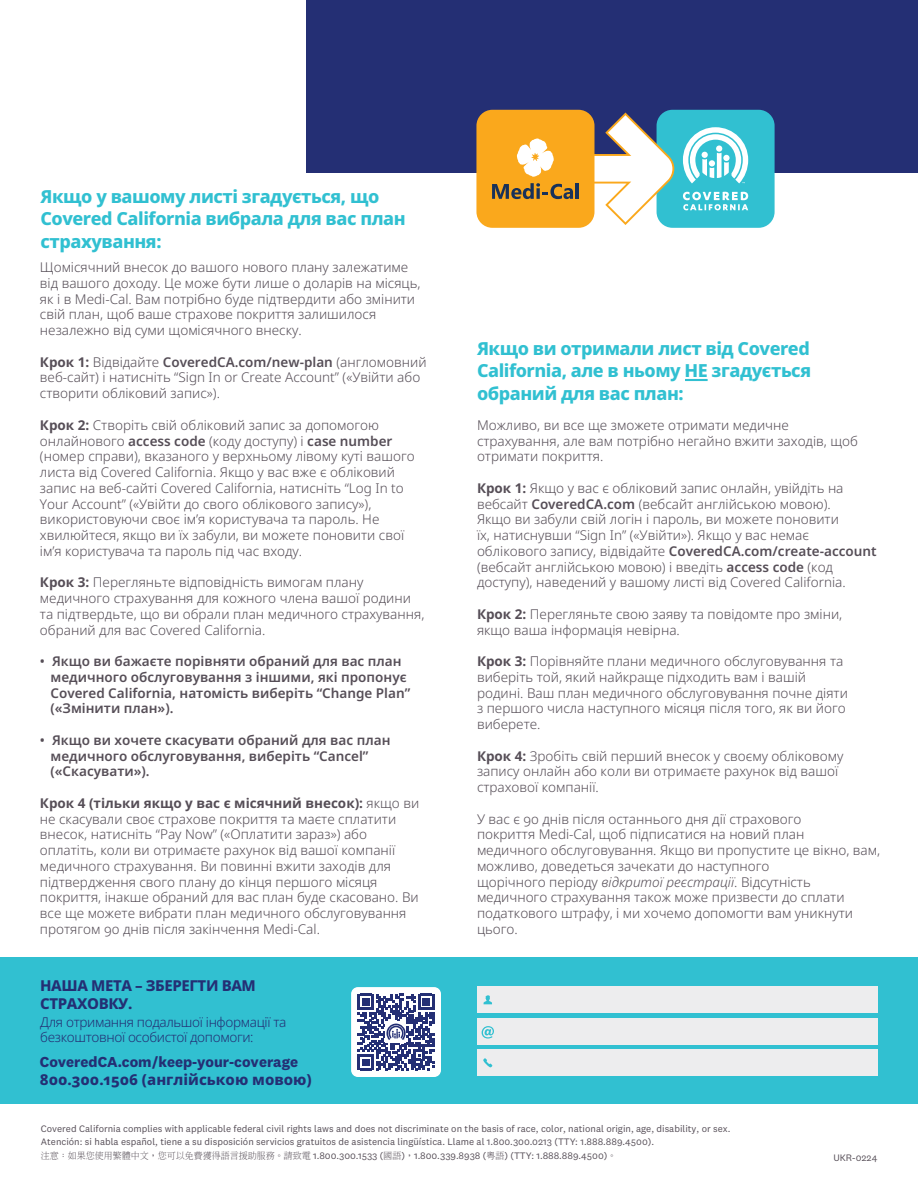
<style>
.page{position:relative;width:918px;height:1188px;background:#fff}
.page>*{position:absolute;margin:0;border:0;box-sizing:border-box;transform-origin:0 0}
.t1{font:800 18px/22.5px "Noto Sans";letter-spacing:-.025em;color:#31c0d1;text-align:justify}
.t2{font:700 15px "National 2";color:#242f74}
.t3{font:800 15px/18px "Noto Sans";letter-spacing:-.025em;color:#242f74}
.t4{font:800 15px "Noto Sans";color:#242f74}
.t5{font:300 13.5px/15.8px "Noto Sans";color:#564e57}
.t6{font:600 13.5px/15.8px "Noto Sans";color:#564e57}
.t7{font:300 13.5px/15.8px "Noto Sans";letter-spacing:-.025em;color:#242f74}
.t8{font:9.75px/13.2px "National 2";color:#564e57}
.s1{font-weight:700}
.s2{font-weight:600}
.s3{font-weight:500}
.s4{font-style:italic}
.s5{font-family:"Adobe Ming Std";font-weight:300;font-size:9px}
</style>
<div class="page">
<div style="left:0;top:957px;width:918px;height:146px;background:#31c0d1"></div>
<div style="left:477px;top:986px;width:401px;height:27px;background:#ededee"></div>
<div style="left:477px;top:1018px;width:401px;height:27px;background:#ededee"></div>
<div style="left:477px;top:1049px;width:401px;height:27px;background:#ededee"></div>
<svg style="left:484px;top:995px;width:8px;height:9px"></svg>
<svg style="left:483px;top:1058px;width:9px;height:9px"></svg>
<svg style="left:482px;top:1026px;width:12px;height:13px"></svg>
<div style="left:306px;top:0;width:612px;height:172px;background:#242f74"></div>
<div style="left:657px;top:110px;width:118px;height:118px;background:#31c0d1;border-radius:16px"></div>
<svg style="left:683px;top:192px;width:65px;height:18px"></svg>
<svg style="left:683px;top:127px;width:65px;height:56px"></svg>
<div style="left:476px;top:110px;width:119px;height:118px;background:#faa81c;border-radius:16px"></div>
<svg style="left:492px;top:113px;width:182px;height:112px"></svg>
<div style="left:351px;top:987px;width:90px;height:90px;background:#fff;border-radius:7px"></div>
<svg style="left:358px;top:994px;width:76px;height:76px"></svg>
<hr style="left:685px;top:379px;width:23px;height:2px;background:#31c0d1">
<h1 class="t1" style="left:40px;top:185px;width:367px;text-align:left">Якщо у вашому листі згадується, що<br>Covered California вибрала для вас план страхування:</h1>
<p class="t5" style="left:40px;top:260px;width:382px">Щомісячний внесок до вашого нового плану залежатиме від вашого доходу. Це може бути лише 0 доларів на місяць, як і в Medi-Cal. Вам потрібно буде підтвердити або змінити свій план, щоб ваше страхове покриття залишилося незалежно від суми щомісячного внеску.</p>
<p class="t5" style="left:40px;top:354px;width:388px"><span class="s1">Крок 1:</span> Відвідайте <span class="s2">CoveredCA.com/new-plan</span> (англомовний веб-сайт) і натисніть “Sign In or Create Account” («Увійти або створити обліковий запис»).</p>
<p class="t5" style="left:40px;top:417px;width:376px"><span class="s1">Крок 2:</span> Створіть свій обліковий запис за допомогою онлайнового <span class="s2">access code</span> (коду доступу) і <span class="s2">case number </span>(номер справи), вказаного у верхньому лівому куті вашого листа від Covered California. Якщо у вас вже є обліковий запис на веб-сайті Covered California, натисніть “Log In to Your Account” («Увійти до свого облікового запису»), використовуючи своє ім’я користувача та пароль. Не хвилюйтеся, якщо ви їх забули, ви можете поновити свої ім’я користувача та пароль під час входу.</p>
<p class="t5" style="left:40px;top:575px;width:386px"><span class="s1">Крок 3:</span> Перегляньте відповідність вимогам плану медичного страхування для кожного члена вашої родини та підтвердьте, що ви обрали план медичного страхування, обраний для вас Covered California.</p>
<p class="t6" style="left:50px;top:654px;width:361px;text-indent:-11px"><span class="s3">•</span> Якщо ви бажаєте порівняти обраний для вас план медичного обслуговування з іншими, які пропонує Covered California, натомість виберіть “Change Plan” («Змінити план»).</p>
<p class="t6" style="left:50px;top:732px;width:342px;text-indent:-11px"><span class="s3">•</span> Якщо ви хочете скасувати обраний для вас план медичного обслуговування, виберіть “Cancel” («Скасувати»).</p>
<p class="t5" style="left:40px;top:795px;width:381px"><span class="s1">Крок 4 (тільки якщо у вас є місячний внесок):</span> якщо ви не скасували своє страхове покриття та маєте сплатити внесок, натисніть “Pay Now” («Оплатити зараз») або оплатіть, коли ви отримаєте рахунок від вашої компанії медичного страхування. Ви повинні вжити заходів для підтвердження свого плану до кінця першого місяця покриття, інакше обраний для вас план буде скасовано. Ви все ще можете вибрати план медичного обслуговування протягом 90 днів після закінчення Medi-Cal.</p>
<p class="t3" style="left:40px;top:976px;width:217px">НАША МЕТА – ЗБЕРЕГТИ ВАМ<br>СТРАХОВКУ.</p>
<p class="t7" style="left:40px;top:1014px;width:248px">Для отримання подальшої інформації та безкоштовної особистої допомоги:</p>
<p class="t2" style="left:40px;top:1053px;width:260px">CoveredCA.com/keep-your-coverage</p>
<p class="t4" style="left:40px;top:1071px;width:273px">800.300.1506 (англійською мовою)</p>
<h1 class="t1" style="left:477px;top:337px;width:336px">Якщо ви отримали лист від Covered California, але в ньому НЕ згадується обраний для вас план:</h1>
<p class="t5" style="left:477px;top:417px;width:382px">Можливо, ви все ще зможете отримати медичне страхування, але вам потрібно негайно вжити заходів, щоб отримати покриття.</p>
<p class="t5" style="left:477px;top:480px;width:401px"><span class="s1">Крок 1:</span> Якщо у вас є обліковий запис онлайн, увійдіть на вебсайт <span class="s2">CoveredCA.com</span> (вебсайт англійською мовою).<br>Якщо ви забули свій логін і пароль, ви можете поновити<br>їх, натиснувши “Sign In” («Увійти»). Якщо у вас немає облікового запису, відвідайте <span class="s2">CoveredCA.com/create-account </span>(вебсайт англійською мовою) і введіть <span class="s2">access code</span> (код доступу), наведений у вашому листі від Covered California.</p>
<p class="t5" style="left:477px;top:606px;width:367px"><span class="s1">Крок 2:</span> Перегляньте свою заяву та повідомте про зміни, якщо ваша інформація невірна.</p>
<p class="t5" style="left:477px;top:654px;width:372px"><span class="s1">Крок 3:</span> Порівняйте плани медичного обслуговування та виберіть той, який найкраще підходить вам і вашій родині. Ваш план медичного обслуговування почне діяти з першого числа наступного місяця після того, як ви його виберете.</p>
<p class="t5" style="left:477px;top:748px;width:368px"><span class="s1">Крок 4:</span> Зробіть свій перший внесок у своєму обліковому запису онлайн або коли ви отримаєте рахунок від вашої страхової компанії.</p>
<p class="t5" style="left:477px;top:811px;width:405px">У вас є 90 днів після останнього дня дії страхового<br>покриття Medi-Cal, щоб підписатися на новий план<br>медичного обслуговування. Якщо ви пропустите це вікно, вам, можливо, доведеться зачекати до наступного<br>щорічного періоду <span class="s4">відкритої реєстрації</span>. Відсутність медичного страхування також може призвести до сплати податкового штрафу, і ми хочемо допомогти вам уникнути цього.</p>
<p class="t8" style="left:41px;top:1122px;width:691px">Covered California complies with applicable federal civil rights laws and does not discriminate on the basis of race, color, national origin, age, disability, or sex.<br>Atención: si habla español, tiene a su disposición servicios gratuitos de asistencia lingüística. Llame al 1.800.300.0213 (TTY: 1.888.889.4500).</p>
<p class="t8" style="left:41px;top:1149px;width:577px"><span class="s5">注意﹕如果您使用繁體中文，您可以免費獲得語言援助服務。請致電</span> 1.800.300.1533 (<span class="s5">國語</span>)<span class="s5">，</span>1.800.339.8938 (<span class="s5">粵語</span>) (TTY: 1.888.889.4500)<span class="s5">。</span></p>
<p class="t8" style="left:833px;top:1151px;width:46px">UKR-0224</p>
</div>
